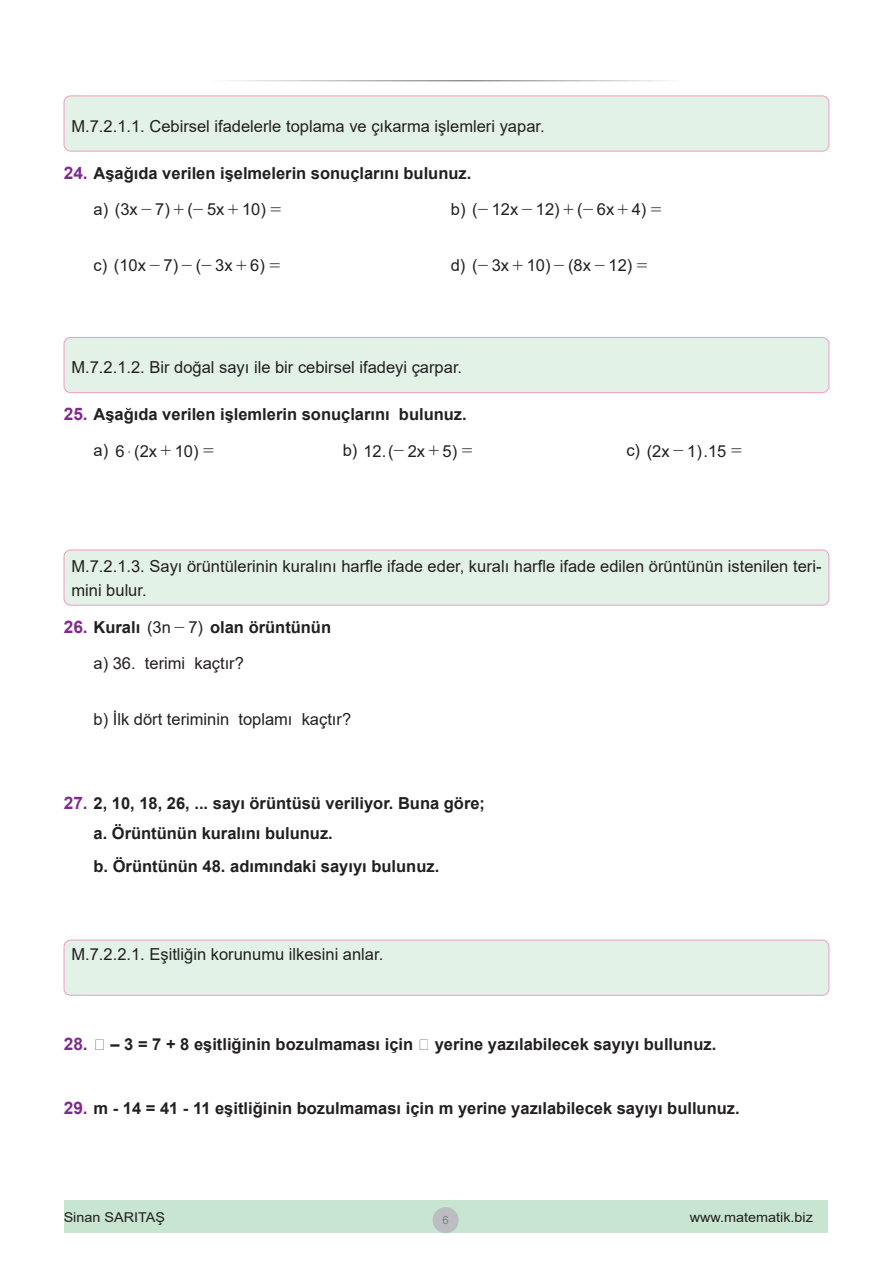
<style>
.page{position:relative;width:893px;height:1263px;background:#fff}
.page>*{position:absolute;margin:0;border:0;box-sizing:border-box;transform-origin:0 0}
.S_soru_KOYU-Metin{font:700 16.5px "Arial";color:#231f20}
.S_Düz_Metin{font:16.5px/24px "Arial";color:#231f20}
.Ş_besli_sık___A__alt_alta{font:16.5px "Arial";color:#231f20}
.Ş_sıklar_alt_alta_VE_romen_rak{font:16.5px "Arial";color:#231f20}
.t1{font:16.5px "MM Binary";color:#231f20}
.t2{font:13.5px "Arial";color:#231f20;scale:1.07 1}
.t3{font:11.25px "Arial";color:#808285}
.s1{font-size:17.25px;color:#802990}
.s2{font-family:"MM Century New"}
.s3{font-family:"Arial"}
.s4{font-weight:400}
.s5{font-family:"MM Century New";font-weight:400}
</style>
<div class="page">
<div style="left:64px;top:1200px;width:764px;height:33px;background:#c7e5d0"></div>
<div style="left:433px;top:1207px;width:26px;height:26px;background:#bcbdc0;border-radius:50%"></div>
<div style="left:64px;top:96px;width:765px;height:55px;background:#e3f2e7;border-radius:7px"></div>
<div style="left:64px;top:96px;width:765px;height:55px;border:1px solid #f499c2;border-radius:7px"></div>
<div style="left:64px;top:337px;width:765px;height:56px;background:#e3f2e7;border-radius:7px"></div>
<div style="left:64px;top:337px;width:765px;height:56px;border:1px solid #f499c2;border-radius:7px"></div>
<div style="left:64px;top:550px;width:765px;height:55px;background:#e3f2e7;border-radius:7px"></div>
<div style="left:64px;top:550px;width:765px;height:55px;border:1px solid #f499c2;border-radius:7px"></div>
<div style="left:64px;top:940px;width:765px;height:55px;background:#e3f2e7;border-radius:7px"></div>
<div style="left:64px;top:940px;width:765px;height:55px;border:1px solid #f499c2;border-radius:7px"></div>
<p class="S_Düz_Metin" style="left:71px;top:114px;width:475px">M.7.2.1.1. Cebirsel ifadelerle toplama ve çıkarma işlemleri yapar.</p>
<p class="S_soru_KOYU-Metin" style="left:64px;top:161px;width:409px"><span class="s1">24.</span> Aşağıda verilen işelmelerin sonuçlarını bulunuz.</p>
<p class="Ş_besli_sık___A__alt_alta" style="left:94px;top:198px;width:189px">a) (3x <span class="s2">- +</span> (<span class="s2">- +</span> 10 <span class="s2">=</span></p>
<p class="S_Düz_Metin" style="left:155px;top:197px;width:16px">7)</p>
<p class="S_Düz_Metin" style="left:207px;top:197px;width:19px">5x</p>
<p class="S_Düz_Metin" style="left:260px;top:197px;width:7px">)</p>
<p class="Ş_besli_sık___A__alt_alta" style="left:451px;top:198px;width:212px">b) (<span class="s2">- -</span> 12 <span class="s2">+ -</span>( 6x <span class="s2">+</span> 4) <span class="s2">=</span></p>
<p class="S_Düz_Metin" style="left:554px;top:197px;width:7px">)</p>
<p class="S_Düz_Metin" style="left:492px;top:197px;width:28px">12x</p>
<p class="S_Düz_Metin" style="left:164px;top:253px;width:16px">7)</p>
<p class="S_Düz_Metin" style="left:215px;top:253px;width:19px">3x</p>
<p class="S_Düz_Metin" style="left:259px;top:253px;width:7px">)</p>
<p class="Ş_sıklar_alt_alta_VE_romen_rak" style="left:451px;top:254px;width:198px">d) (<span class="s2">- +</span> 10) <span class="s2">- -</span> 12 <span class="s2">=</span></p>
<p class="Ş_sıklar_alt_alta_VE_romen_rak" style="left:94px;top:254px;width:188px">c) (10x <span class="s2">- -</span> (<span class="s2">- +</span> 6 <span class="s2">=</span></p>
<p class="S_Düz_Metin" style="left:492px;top:253px;width:19px">3x</p>
<p class="S_Düz_Metin" style="left:568px;top:253px;width:24px">(8x</p>
<p class="S_Düz_Metin" style="left:627px;top:253px;width:7px">)</p>
<p class="S_Düz_Metin" style="left:71px;top:355px;width:392px">M.7.2.1.2. Bir doğal sayı ile bir cebirsel ifadeyi çarpar.</p>
<p class="S_soru_KOYU-Metin" style="left:64px;top:403px;width:404px"><span class="s1">25.</span> Aşağıda verilen işlemlerin sonuçlarını bulunuz.</p>
<p class="Ş_besli_sık___A__alt_alta" style="left:94px;top:439px;width:122px">a) 6 2x <span class="s2">+</span> 10) <span class="s2">=</span></p>
<p class="t1" style="left:128px;top:443px;width:13px">$<span class="s3">(</span></p>
<p class="Ş_besli_sık___A__alt_alta" style="left:343px;top:439px;width:131px">b) 12.(<span class="s2">-</span> 2x <span class="s2">+</span> 5) <span class="s2">=</span></p>
<p class="Ş_besli_sık___A__alt_alta" style="left:626px;top:439px;width:117px">c) (2x <span class="s2">-</span> 1).15 <span class="s2">=</span></p>
<p class="S_Düz_Metin" style="left:71px;top:554px;width:751px">M.7.2.1.3. Sayı örüntülerinin kuralını harfle ifade eder, kuralı harfle ifade edilen örüntünün istenilen teri&shy;mini bulur.</p>
<p class="S_soru_KOYU-Metin" style="left:64px;top:615px;width:269px"><span class="s1">26.</span> Kuralı <span class="s4">(3n</span> <span class="s5">-</span> <span class="s4">7)</span> olan örüntünün</p>
<p class="Ş_besli_sık___A__alt_alta" style="left:94px;top:652px;width:152px">a) 36. terimi kaçtır?</p>
<p class="Ş_sıklar_alt_alta_VE_romen_rak" style="left:94px;top:708px;width:259px">b) İlk dört teriminin toplamı kaçtır?</p>
<p class="S_soru_KOYU-Metin" style="left:64px;top:792px;width:423px"><span class="s1">27.</span> 2, 10, 18, 26, ... sayı örüntüsü veriliyor. Buna göre;</p>
<p class="S_soru_KOYU-Metin" style="left:94px;top:822px;width:241px">a. Örüntünün kuralını bulunuz.</p>
<p class="S_soru_KOYU-Metin" style="left:94px;top:854px;width:347px">b. Örüntünün 48. adımındaki sayıyı bulunuz.</p>
<p class="S_Düz_Metin" style="left:71px;top:942px;width:313px">M.7.2.2.1. Eşitliğin korunumu ilkesini anlar.</p>
<p class="S_soru_KOYU-Metin" style="left:64px;top:1033px;width:351px"><span class="s1">28.</span> – 3 = 7 + 8 eşitliğinin bozulmaması için</p>
<p class="S_soru_KOYU-Metin" style="left:435px;top:1033px;width:283px">yerine yazılabilecek sayıyı bullunuz.</p>
<p class="S_soru_KOYU-Metin" style="left:64px;top:1097px;width:677px"><span class="s1">29.</span> m - 14 = 41 - 11 eşitliğinin bozulmaması için m yerine yazılabilecek sayıyı bullunuz.</p>
<p class="t2" style="left:64px;top:1207px;width:96px">Sinan SARITAŞ</p>
<p class="t3" style="left:442px;top:1212px;width:8px">6</p>
<p class="t2" style="left:690px;top:1207px;width:117px">www.matematik.biz</p>
</div>
